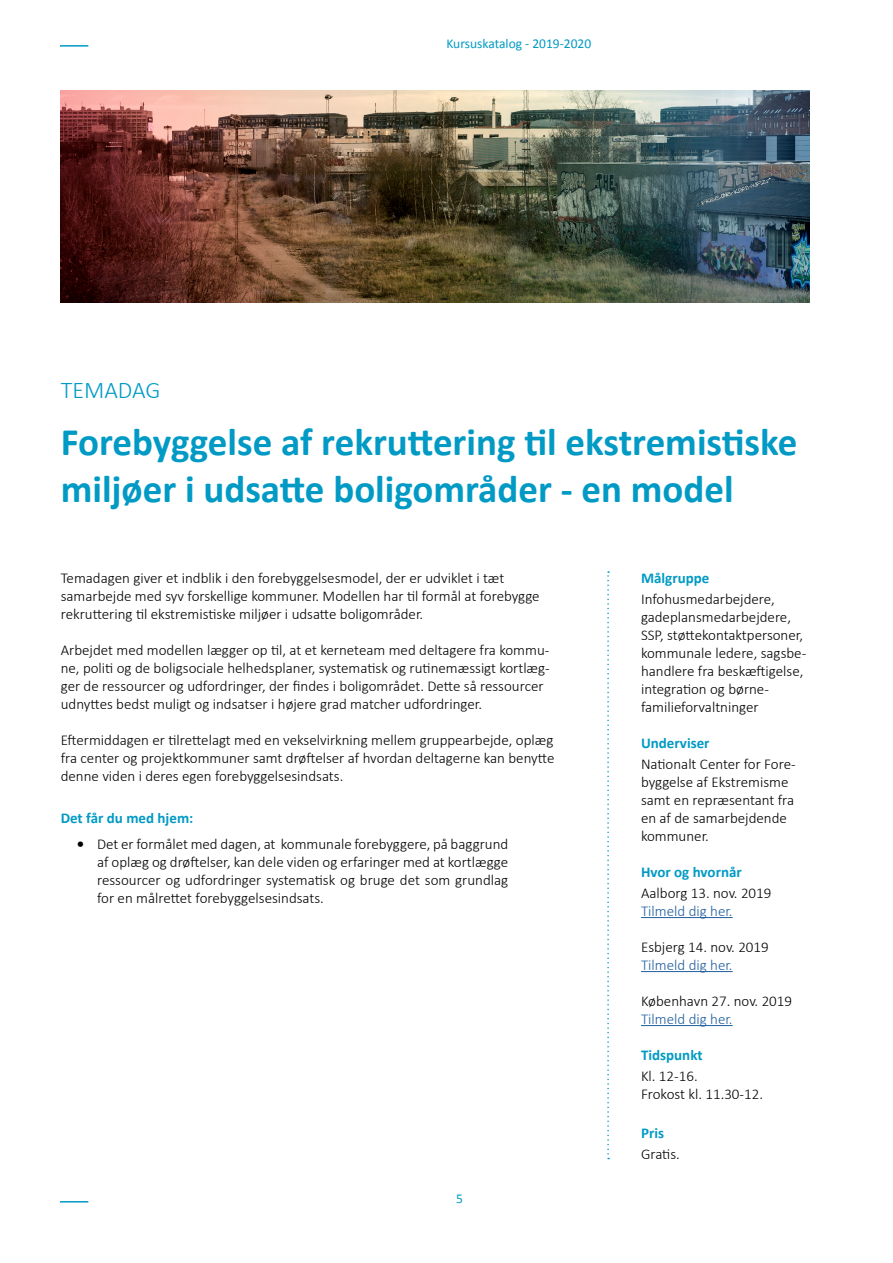
<style>
.page{position:relative;width:893px;height:1263px;background:#fff}
.page>*{position:absolute;margin:0;border:0;box-sizing:border-box;transform-origin:0 0}
.t1{font:700 39px/46.8px "Calibri";color:#009ac5}
.t2{font:300 24px "Calibri";color:#009ac5}
.t3{font:300 15px/18px "Calibri";color:#000}
.t4{font:700 15px "Calibri";color:#009ac5}
.t5{font:300 15px "Calibri";color:#215e9e}
.t6{font:13.5px "Calibri";color:#009ac5}
.s1{font-weight:700}
</style>
<div class="page">
<img style="left:61px;top:90px;width:748px;height:213px">
<svg style="left:607px;top:571px;width:2px;height:588px"></svg>
<hr style="left:641px;top:917px;width:92px;height:1px;background:#215e9e">
<hr style="left:641px;top:971px;width:92px;height:1px;background:#215e9e">
<hr style="left:641px;top:1025px;width:92px;height:1px;background:#215e9e">
<hr style="left:60px;top:45px;width:28px;height:2px;background:#009ac5">
<svg style="left:60px;top:1201px;width:28px;height:1px"></svg>
<p class="t6" style="left:446px;top:35px;width:146px">Kursuskatalog - 2019-2020</p>
<h2 class="t2" style="left:61px;top:375px;width:101px">TEMADAG</h2>
<h1 class="t1" style="left:61px;top:419px;width:738px">Forebyggelse af rekruttering til ekstremistiske miljøer i udsatte boligområder - en model</h1>
<p class="t3" style="left:61px;top:568px;width:480px">Temadagen giver et indblik i den forebyggelsesmodel, der er udviklet i tæt samarbejde med syv forskellige kommuner. Modellen har til formål at forebygge rekruttering til ekstremistiske miljøer i udsatte boligområder.</p>
<p class="t3" style="left:61px;top:640px;width:491px">Arbejdet med modellen lægger op til, at et kerneteam med deltagere fra kommu&shy;ne, politi og de boligsociale helhedsplaner, systematisk og rutinemæssigt kortlæg&shy;ger de ressourcer og udfordringer, der findes i boligområdet. Dette så ressourcer udnyttes bedst muligt og indsatser i højere grad matcher udfordringer.</p>
<p class="t3" style="left:61px;top:730px;width:495px;text-align:justify">Eftermiddagen er tilrettelagt med en vekselvirkning mellem gruppearbejde, oplæg fra center og projektkommuner samt drøftelser af hvordan deltagerne kan benytte denne viden i deres egen forebyggelsesindsats.</p>
<p class="t4" style="left:61px;top:808px;width:134px">Det får du med hjem:</p>
<p class="t3" style="left:97px;top:835px;width:413px;text-align:justify;text-indent:-20px"><span class="s1">•</span> Det er formålet med dagen, at kommunale forebyggere, på baggrund af oplæg og drøftelser, kan dele viden og erfaringer med at kortlægge ressourcer og udfordringer systematisk og bruge det som grundlag for en målrettet forebyggelsesindsats.</p>
<p class="t6" style="left:456px;top:1190px;width:8px">5</p>
<p class="t4" style="left:641px;top:568px;width:70px">Målgruppe</p>
<p class="t3" style="left:641px;top:589px;width:167px">Infohusmedarbejdere, gadeplansmedarbejdere,<br>SSP, støttekontaktpersoner, kommunale ledere, sagsbe&shy;handlere fra beskæftigelse, integration og børne&shy;familieforvaltninger</p>
<p class="t4" style="left:641px;top:733px;width:70px">Underviser</p>
<p class="t3" style="left:641px;top:754px;width:156px">Nationalt Center for Fore&shy;byggelse af Ekstremisme samt en repræsentant fra en af de samarbejdende kommuner.</p>
<p class="t4" style="left:641px;top:862px;width:102px">Hvor og hvornår</p>
<p class="t3" style="left:641px;top:883px;width:132px">Aalborg 13. nov. 2019</p>
<p class="t5" style="left:641px;top:901px;width:93px">Tilmeld dig her.</p>
<p class="t3" style="left:641px;top:937px;width:129px">Esbjerg 14. nov. 2019</p>
<p class="t5" style="left:641px;top:955px;width:93px">Tilmeld dig her.</p>
<p class="t3" style="left:641px;top:991px;width:153px">København 27. nov. 2019</p>
<p class="t5" style="left:641px;top:1009px;width:93px">Tilmeld dig her.</p>
<p class="t4" style="left:641px;top:1045px;width:63px">Tidspunkt</p>
<p class="t3" style="left:641px;top:1066px;width:123px">Kl. 12-16.<br>Frokost kl. 11.30-12.</p>
<p class="t4" style="left:641px;top:1124px;width:24px">Pris</p>
<p class="t3" style="left:641px;top:1145px;width:40px">Gratis.</p>
</div>
